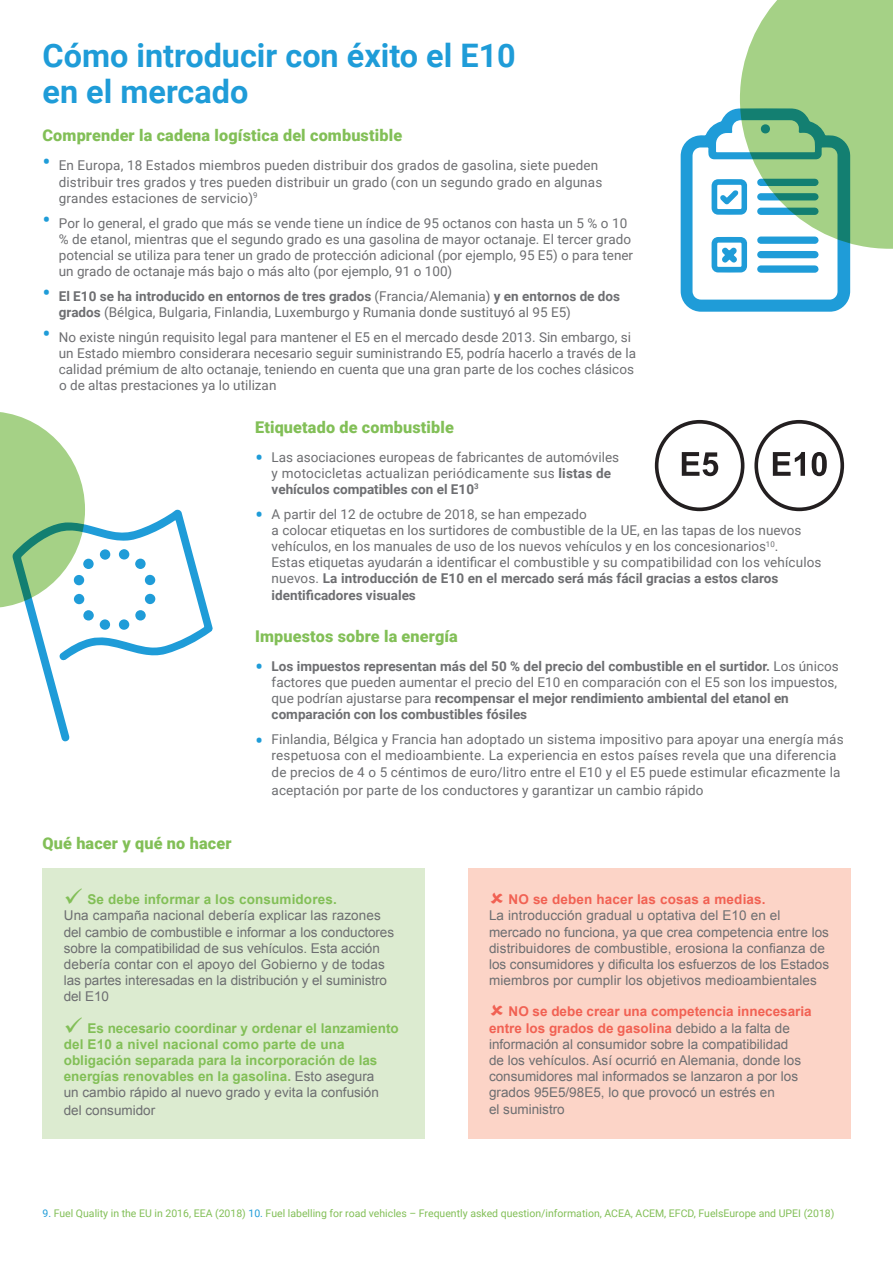
<style>
.page{position:relative;width:893px;height:1263px;background:#fff}
.page>*{position:absolute;margin:0;border:0;box-sizing:border-box;transform-origin:0 0}
.Heading_1{font:700 32.4px/36px "Roboto";color:#1f9cd8}
.Heading_2{font:900 16.2px "Roboto";letter-spacing:.01em;color:#82bf57}
.t1{font:13.5px/16.2px "Roboto";color:#6d6e71}
.Bullets{font:13.5px/16.2px "Arial";color:#6d6e71}
.t2{font:700 13.5px/16.2px "Roboto";color:#6d6e71}
.Bullets-2{font:700 13.5px/16.2px "Arial";color:#82bf57}
.Footnote{font:10.5px "Roboto";color:#82bf57}
.s1{font-size:24.3px;color:#1f9cd8}
.s2{font-weight:700}
.s3{font-weight:400;font-size:24.3px;color:#1f9cd8}
.s4{font-weight:400}
.s5{color:#82bf57}
.s6{font-weight:700;color:#82bf57}
.s7{font-weight:400;color:#6d6e71}
.s8{font-weight:700;color:#f16153}
.s9{color:#1f9cd8}
</style>
<div class="page">
<svg style="left:0;top:412px;width:85px;height:196px"></svg>
<div style="left:43px;top:868px;width:382px;height:270px;background:#dcebd0"></div>
<div style="left:468px;top:868px;width:382px;height:270px;background:#fcd4c7"></div>
<svg style="left:12px;top:509px;width:201px;height:233px"></svg>
<div style="left:119px;top:549px;width:10px;height:10px;background:#1f9cd8;border-radius:50%"></div>
<div style="left:145px;top:594px;width:10px;height:10px;background:#1f9cd8;border-radius:50%"></div>
<div style="left:135px;top:610px;width:11px;height:10px;background:#1f9cd8;border-radius:50%"></div>
<div style="left:135px;top:559px;width:11px;height:10px;background:#1f9cd8;border-radius:50%"></div>
<div style="left:119px;top:619px;width:10px;height:11px;background:#1f9cd8;border-radius:50%"></div>
<div style="left:100px;top:619px;width:10px;height:11px;background:#1f9cd8;border-radius:50%"></div>
<div style="left:74px;top:575px;width:10px;height:10px;background:#1f9cd8;border-radius:50%"></div>
<div style="left:74px;top:594px;width:10px;height:10px;background:#1f9cd8;border-radius:50%"></div>
<div style="left:83px;top:610px;width:11px;height:10px;background:#1f9cd8;border-radius:50%"></div>
<div style="left:100px;top:549px;width:10px;height:11px;background:#1f9cd8;border-radius:50%"></div>
<div style="left:83px;top:559px;width:11px;height:10px;background:#1f9cd8;border-radius:50%"></div>
<div style="left:145px;top:575px;width:10px;height:10px;background:#1f9cd8;border-radius:50%"></div>
<svg style="left:681px;top:0;width:212px;height:312px"></svg>
<svg style="left:655px;top:420px;width:89px;height:91px"></svg>
<svg style="left:754px;top:420px;width:90px;height:91px"></svg>
<p class="Heading_1" style="left:43px;top:36px;width:475px">Cómo introducir con éxito el E10 en el mercado</p>
<p class="Heading_2" style="left:43px;top:124px;width:361px">Comprender la cadena logística del combustible</p>
<p class="t1" style="left:59px;top:157px;width:545px;text-indent:-16px"><span class="s1">•</span> En Europa, 18 Estados miembros pueden distribuir dos grados de gasolina, siete pueden distribuir tres grados y tres pueden distribuir un grado (con un segundo grado en algunas grandes estaciones de servicio)<sup>9</sup></p>
<p class="t1" style="left:59px;top:214px;width:576px;text-indent:-16px"><span class="s1">•</span> Por lo general, el grado que más se vende tiene un índice de 95 octanos con hasta un 5 % o 10 % de etanol, mientras que el segundo grado es una gasolina de mayor octanaje. El tercer grado potencial se utiliza para tener un grado de protección adicional (por ejemplo, 95 E5) o para tener un grado de octanaje más bajo o más alto (por ejemplo, 91 o 100)</p>
<p class="t1" style="left:59px;top:287px;width:563px;text-indent:-16px"><span class="s1">•</span> <span class="s2">El E10 se ha introducido en entornos de tres grados</span> (Francia/Alemania) <span class="s2">y en entornos de dos grados</span> (Bélgica, Bulgaria, Finlandia, Luxemburgo y Rumania donde sustituyó al 95 E5)</p>
<p class="t1" style="left:59px;top:328px;width:579px;text-indent:-16px"><span class="s1">•</span> No existe ningún requisito legal para mantener el E5 en el mercado desde 2013. Sin embargo, si un Estado miembro considerara necesario seguir suministrando E5, podría hacerlo a través de la calidad prémium de alto octanaje, teniendo en cuenta que una gran parte de los coches clásicos o de altas prestaciones ya lo utilizan</p>
<p class="Heading_2" style="left:255px;top:415px;width:200px">Etiquetado de combustible</p>
<p class="t1" style="left:272px;top:448px;width:349px;text-indent:-16px"><span class="s1">•</span> Las asociaciones europeas de fabricantes de automóviles y motocicletas actualizan periódicamente sus <span class="s2">listas de vehículos compatibles con el E10</span><sup>3</sup></p>
<p class="t1" style="left:272px;top:505px;width:551px;text-indent:-16px"><span class="s1">•</span> A partir del 12 de octubre de 2018, se han empezado<br>a colocar etiquetas en los surtidores de combustible de la UE, en las tapas de los nuevos vehículos, en los manuales de uso de los nuevos vehículos y en los concesionarios<sup>10</sup>.<br>Estas etiquetas ayudarán a identificar el combustible y su compatibilidad con los vehículos nuevos. <span class="s2">La introducción de E10 en el mercado será más fácil gracias a estos claros identificadores visuales</span></p>
<p class="Heading_2" style="left:255px;top:625px;width:204px">Impuestos sobre la energía</p>
<p class="t2" style="left:272px;top:657px;width:569px;text-indent:-17px"><span class="s3">•</span> Los impuestos representan más del 50 % del precio del combustible en el surtidor. <span class="s4">Los únicos factores que pueden aumentar el precio del E10 en comparación con el E5 son los impuestos, que podrían ajustarse para</span> recompensar el mejor rendimiento ambiental del etanol en comparación con los combustibles fósiles</p>
<p class="t1" style="left:272px;top:731px;width:574px;text-indent:-16px"><span class="s1">•</span> Finlandia, Bélgica y Francia han adoptado un sistema impositivo para apoyar una energía más respetuosa con el medioambiente. La experiencia en estos países revela que una diferencia de precios de 4 o 5 céntimos de euro/litro entre el E10 y el E5 puede estimular eficazmente la</p>
<p class="t1" style="left:272px;top:781px;width:433px">aceptación por parte de los conductores y garantizar un cambio rápido</p>
<p class="Heading_2" style="left:43px;top:832px;width:190px">Qué hacer y qué no hacer</p>
<p class="Bullets" style="left:64px;top:891px;width:332px"><span class="s5">✓</span> <span class="s6">Se debe informar a los consumidores.<br></span>Una campaña nacional debería explicar las razones del cambio de combustible e informar a los conductores sobre la compatibilidad de sus vehículos. Esta acción debería contar con el apoyo del Gobierno y de todas las partes interesadas en la distribución y el suministro del E10</p>
<p class="Bullets-2" style="left:64px;top:1020px;width:337px">✓ Es necesario coordinar y ordenar el lanzamiento del E10 a nivel nacional como parte de una obligación separada para la incorporación de las energías renovables en la gasolina. <span class="s7">Esto asegura<br>un cambio rápido al nuevo grado y evita la confusión</span></p>
<p class="Bullets" style="left:64px;top:1103px;width:93px">del consumidor</p>
<p class="Bullets" style="left:489px;top:891px;width:342px;text-indent:20px"><span class="s8">NO se deben hacer las cosas a medias.<br></span>La introducción gradual u optativa del E10 en el mercado no funciona, ya que crea competencia entre los distribuidores de combustible, erosiona la confianza de los consumidores y dificulta los esfuerzos de los Estados miembros por cumplir los objetivos medioambientales</p>
<p class="Bullets" style="left:489px;top:1004px;width:324px;text-indent:20px"><span class="s8">NO se debe crear una competencia innecesaria entre los grados de gasolina</span> debido a la falta de información al consumidor sobre la compatibilidad<br>de los vehículos. Así ocurrió en Alemania, donde los consumidores mal informados se lanzaron a por los grados 95E5/98E5, lo que provocó un estrés en<br>el suministro</p>
<p class="Footnote" style="left:43px;top:1206px;width:793px"><span class="s9">9.</span> Fuel Quality in the EU in 2016, EEA (2018) <span class="s9">10.</span> Fuel labelling for road vehicles – Frequently asked question/information, ACEA, ACEM, EFCD, FuelsEurope and UPEI (2018)</p>
</div>
